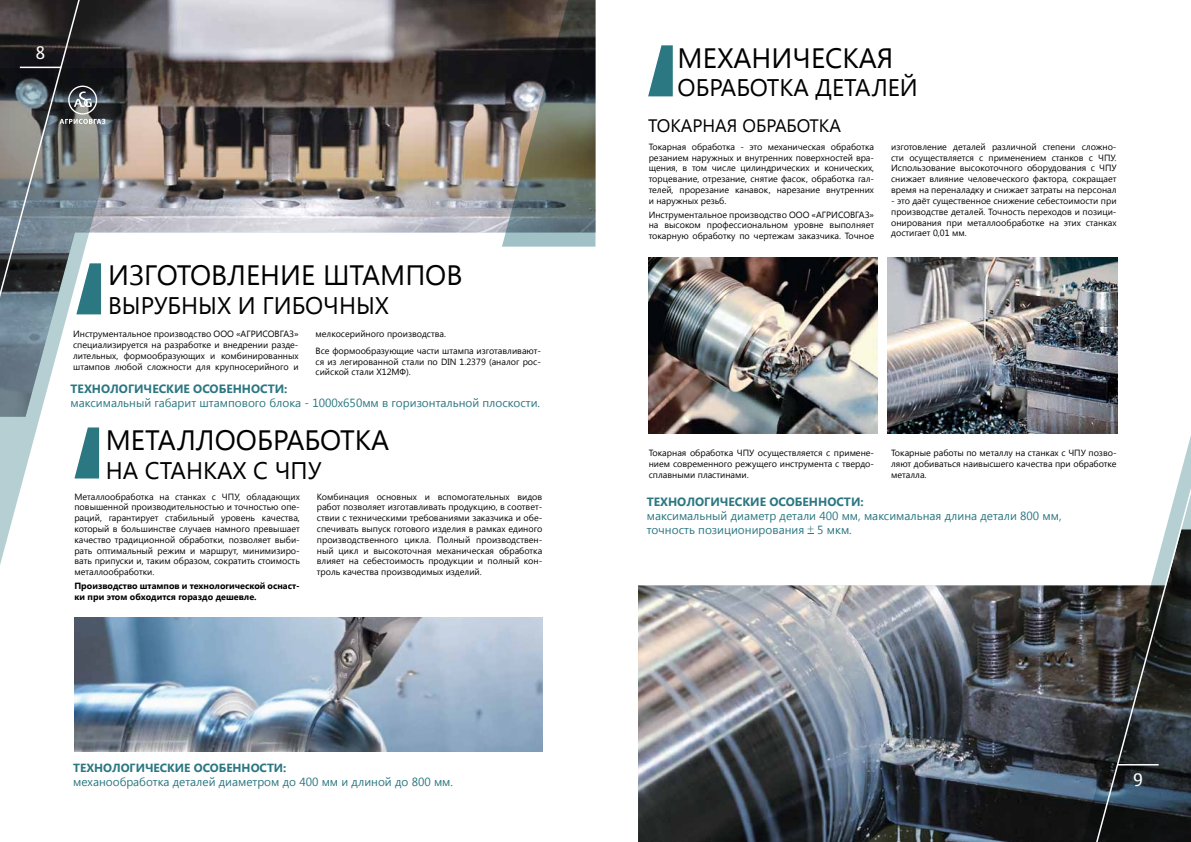
<style>
.page{position:relative;width:1191px;height:842px;background:#fff}
.page>*{position:absolute;margin:0;border:0;box-sizing:border-box;transform-origin:0 0}
.t1{font:28px "Segoe UI";color:#000}
.t2{font:24px "Segoe UI";color:#000}
.t3{font:18px "Segoe UI";color:#000}
.t4{font:18px "Story";color:#fff}
.t5{font:700 12px "Segoe UI";color:#2b7782}
.t6{font:11.8px/14.2px "Segoe UI";color:#2b7782}
.t7{font:700 11.8px "Segoe UI";color:#2b7782}
.t8{font:9px/10.8px "Segoe UI";color:#000;text-align:justify}
.t9{font:700 9px/10.8px "Segoe UI";color:#000}
</style>
<div class="page">
<img style="left:105px;top:0;width:397px;height:233px">
<img style="left:638px;top:585px;width:441px;height:257px">
<svg style="left:0;top:68px;width:133px;height:497px"></svg>
<svg style="left:1079px;top:387px;width:112px;height:455px"></svg>
<svg style="left:1092px;top:454px;width:99px;height:388px"></svg>
<hr style="left:1117px;top:764px;width:41px;height:1px;background:#fff">
<svg style="left:0;top:0;width:105px;height:403px;background:#737c80"></svg>
<svg style="left:74px;top:427px;width:25px;height:51px"></svg>
<img style="left:74px;top:617px;width:468px;height:134px">
<svg style="left:502px;top:0;width:171px;height:247px"></svg>
<img style="left:648px;top:257px;width:230px;height:176px">
<img style="left:887px;top:257px;width:230px;height:176px">
<h3 class="t4" style="left:36px;top:42px;width:11px">8</h3>
<h1 class="t1" style="left:108px;top:256px;width:356px">ИЗГОТОВЛЕНИЕ ШТАМПОВ</h1>
<h2 class="t2" style="left:108px;top:289px;width:282px">ВЫРУБНЫХ И ГИБОЧНЫХ</h2>
<p class="t8" style="left:73px;top:328px;width:227px">Инструментальное производство ООО «АГРИСОВГАЗ» специализируется на разработке и внедрении разде&shy;лительных, формообразующих и комбинированных штампов любой сложности для крупносерийного и</p>
<p class="t8" style="left:315px;top:325px;width:227px;line-height:16.5px">мелкосерийного производства.<br>Все формообразующие части штампа изготавливают-</p>
<p class="t8" style="left:315px;top:356px;width:227px">ся из легированной стали по DIN 1.2379 (аналог рос&shy;сийской стали Х12МФ).</p>
<h3 class="t5" style="left:71px;top:380px;width:218px">ТЕХНОЛОГИЧЕСКИЕ ОСОБЕННОСТИ:</h3>
<h3 class="t6" style="left:71px;top:395px;width:471px">максимальный габарит штампового блока - 1000х650мм в горизонтальной плоскости.</h3>
<h1 class="t1" style="left:106px;top:420px;width:285px">МЕТАЛЛООБРАБОТКА</h1>
<h2 class="t2" style="left:106px;top:453px;width:217px">НА СТАНКАХ С ЧПУ</h2>
<p class="t8" style="left:74px;top:491px;width:227px">Металлообработка на станках с ЧПУ, обладающих повышенной производительностью и точностью опе&shy;раций, гарантирует стабильный уровень качества, который в большинстве случаев намного превышает качество традиционной обработки, позволяет выби&shy;рать оптимальный режим и маршрут, минимизиро&shy;вать припуски и, таким образом, сократить стоимость металлообработки.</p>
<p class="t9" style="left:74px;top:580px;width:227px">Производство штампов и технологической оснаст&shy;ки при этом обходится гораздо дешевле.</p>
<p class="t8" style="left:317px;top:491px;width:227px">Комбинация основных и вспомогательных видов работ позволяет изготавливать продукцию, в соответ&shy;ствии с техническими требованиями заказчика и обе&shy;спечивать выпуск готового изделия в рамках единого производственного цикла. Полный производствен&shy;ный цикл и высокоточная механическая обработка влияет на себестоимость продукции и полный кон&shy;троль качества производимых изделий.</p>
<h3 class="t7" style="left:73px;top:759px;width:215px">ТЕХНОЛОГИЧЕСКИЕ ОСОБЕННОСТИ:</h3>
<h3 class="t6" style="left:73px;top:774px;width:381px">механообработка деталей диаметром до 400 мм и длиной до 800 мм.</h3>
<h1 class="t1" style="left:677px;top:38px;width:217px">МЕХАНИЧЕСКАЯ</h1>
<h2 class="t2" style="left:677px;top:71px;width:242px">ОБРАБОТКА ДЕТАЛЕЙ</h2>
<h3 class="t3" style="left:648px;top:113px;width:21px">Токарная</h3>
<h3 class="t3" style="left:742px;top:113px;width:12px">обработка</h3>
<p class="t8" style="left:648px;top:141px;width:227px">Токарная обработка - это механическая обработка резанием наружных и внутренних поверхностей вра&shy;щения, в том числе цилиндрических и конических, торцевание, отрезание, снятие фасок, обработка гал&shy;телей, прорезание канавок, нарезание внутренних и наружных резьб.</p>
<p class="t8" style="left:648px;top:209px;width:227px">Инструментальное производство ООО «АГРИСОВГАЗ» на высоком профессиональном уровне выполняет токарную обработку по чертежам заказчика. Точное</p>
<p class="t8" style="left:891px;top:141px;width:227px">изготовление деталей различной степени сложно&shy;сти осуществляется с применением станков с ЧПУ.<br>Использование высокоточного оборудования с ЧПУ снижает влияние человеческого фактора, сокращает время на переналадку и снижает затраты на персонал</p>
<p class="t8" style="left:891px;top:195px;width:227px">- это даёт существенное снижение себестоимости при производстве деталей. Точность переходов и позици&shy;онирования при металлообработке на этих станках достигает 0,01 мм.</p>
<p class="t8" style="left:649px;top:447px;width:227px">Токарная обработка ЧПУ осуществляется с примене&shy;нием современного режущего инструмента с твердо&shy;сплавными пластинами.</p>
<p class="t8" style="left:891px;top:447px;width:227px">Токарные работы по металлу на станках с ЧПУ позво&shy;ляют добиваться наивысшего качества при обработке металла.</p>
<h3 class="t5" style="left:647px;top:493px;width:218px">ТЕХНОЛОГИЧЕСКИЕ ОСОБЕННОСТИ:</h3>
<h3 class="t6" style="left:647px;top:508px;width:416px">максимальный диаметр детали 400 мм, максимальная длина детали 800 мм, точность позиционирования 5 мкм.</h3>
<h3 class="t4" style="left:1133px;top:768px;width:11px">9</h3>
</div>
